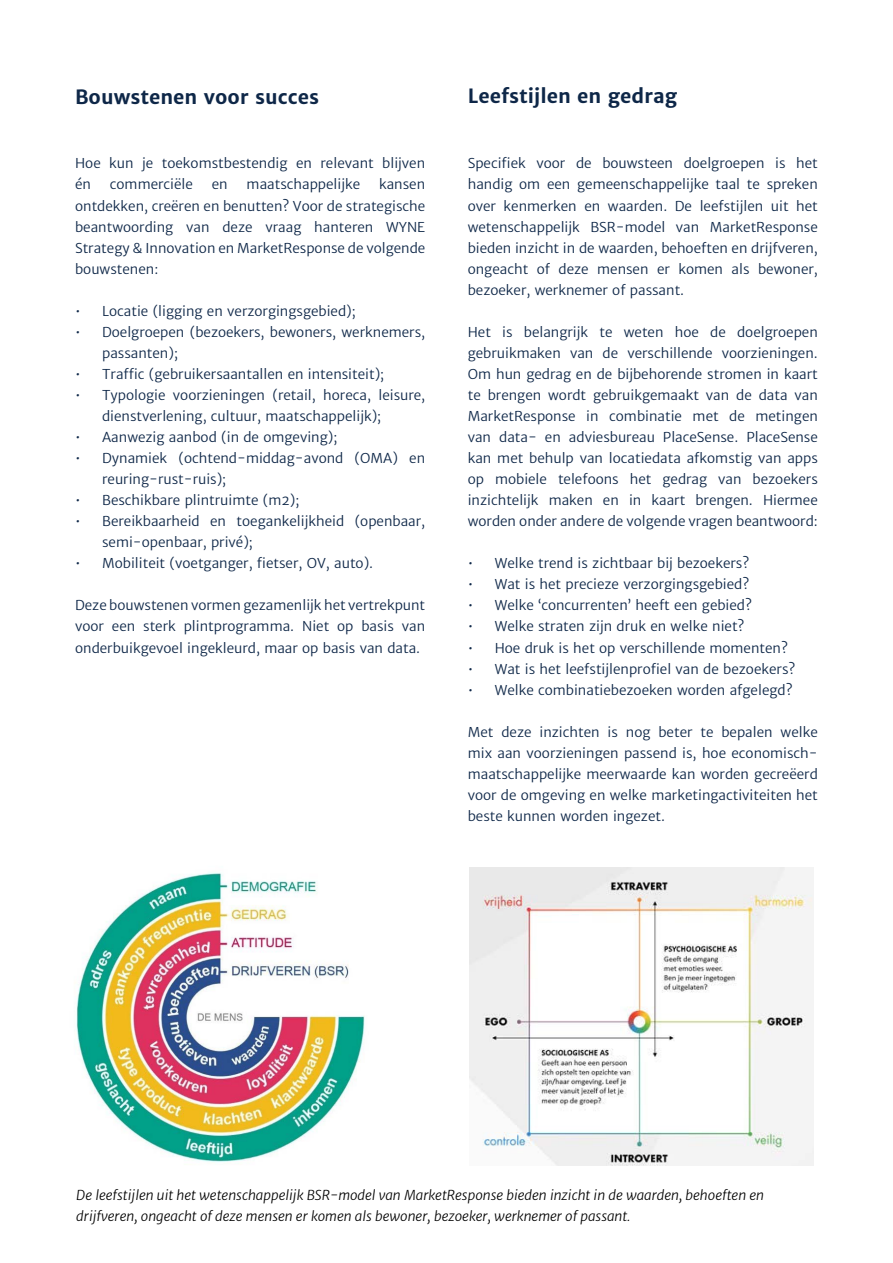
<style>
.page{position:relative;width:893px;height:1263px;background:#fff}
.page>*{position:absolute;margin:0;border:0;box-sizing:border-box;transform-origin:0 0}
.t1{font:700 19.5px "Merriweather Sans";color:#0e2748}
.t2{font:13.5px/21px "Merriweather Sans";color:#0e2748}
.t3{font:italic 13.5px/21px "Merriweather Sans";color:#000}
</style>
<div class="page">
<img style="left:76px;top:872px;width:289px;height:291px">
<img style="left:469px;top:868px;width:344px;height:298px">
<h1 class="t1" style="left:75px;top:86px;width:245px">Bouwstenen voor succes</h1>
<h1 class="t1" style="left:468px;top:86px;width:211px">Leefstijlen en gedrag</h1>
<p class="t2" style="left:75px;top:154px;width:352px">Hoe kun je toekomstbestendig en relevant blijven én</p>
<p class="t2" style="left:110px;top:175px;width:85px">commerciële</p>
<p class="t2" style="left:212px;top:175px;width:17px">en</p>
<p class="t2" style="left:247px;top:175px;width:115px">maatschappelijke</p>
<p class="t2" style="left:75px;top:175px;width:352px;text-align:justify;text-indent:304px">kansen ontdekken, creëren en benutten? Voor de strategische beantwoording van deze vraag hanteren WYNE Strategy &amp; Innovation en MarketResponse de volgende bouwstenen:</p>
<p class="t2" style="left:75px;top:301px;width:282px">• Locatie (ligging en verzorgingsgebied);</p>
<p class="t2" style="left:102px;top:322px;width:324px;text-indent:-27px">• Doelgroepen (bezoekers, bewoners, werknemers, passanten);</p>
<p class="t2" style="left:75px;top:364px;width:311px">• Traffic (gebruikersaantallen en intensiteit);</p>
<p class="t2" style="left:102px;top:385px;width:325px;text-indent:-27px">• Typologie voorzieningen (retail, horeca, leisure, dienstverlening, cultuur, maatschappelijk);</p>
<p class="t2" style="left:75px;top:427px;width:264px">• Aanwezig aanbod (in de omgeving);</p>
<p class="t2" style="left:102px;top:448px;width:325px;text-indent:-27px">• Dynamiek (ochtend-middag-avond (OMA) en reuring-rust-ruis);</p>
<p class="t2" style="left:75px;top:490px;width:226px">• Beschikbare plintruimte (m2);</p>
<p class="t2" style="left:102px;top:511px;width:325px;text-indent:-27px">• Bereikbaarheid en toegankelijkheid (openbaar, semi-openbaar, privé);</p>
<p class="t2" style="left:75px;top:553px;width:300px">• Mobiliteit (voetganger, fietser, OV, auto).</p>
<p class="t2" style="left:75px;top:596px;width:352px;text-align:justify">Deze bouwstenen vormen gezamenlijk het vertrekpunt voor een sterk plintprogramma. Niet op basis van onderbuikgevoel ingekleurd, maar op basis van data.</p>
<p class="t2" style="left:468px;top:154px;width:352px;text-align:justify">Specifiek voor de bouwsteen doelgroepen is het handig om een gemeenschappelijke taal te spreken over kenmerken en waarden. De leefstijlen uit het wetenschappelijk BSR-model van MarketResponse bieden inzicht in de waarden, behoeften en drijfveren, ongeacht of deze mensen er komen als bewoner, bezoeker, werknemer of passant.</p>
<p class="t2" style="left:468px;top:322px;width:352px;text-align:justify">Het is belangrijk te weten hoe de doelgroepen gebruikmaken van de verschillende voorzieningen.<br>Om hun gedrag en de bijbehorende stromen in kaart te brengen wordt gebruikgemaakt van de data van MarketResponse in combinatie met de metingen van data- en adviesbureau PlaceSense. PlaceSense kan met behulp van locatiedata afkomstig van apps op mobiele telefoons het gedrag van bezoekers inzichtelijk maken en in kaart brengen. Hiermee worden onder andere de volgende vragen beantwoord:</p>
<p class="t2" style="left:468px;top:553px;width:283px">• Welke trend is zichtbaar bij bezoekers?</p>
<p class="t2" style="left:468px;top:574px;width:283px">• Wat is het precieze verzorgingsgebied?</p>
<p class="t2" style="left:468px;top:596px;width:286px">• Welke ‘concurrenten’ heeft een gebied?</p>
<p class="t2" style="left:468px;top:617px;width:278px">• Welke straten zijn druk en welke niet?</p>
<p class="t2" style="left:468px;top:638px;width:322px">• Hoe druk is het op verschillende momenten?</p>
<p class="t2" style="left:468px;top:659px;width:329px">• Wat is het leefstijlenprofiel van de bezoekers?</p>
<p class="t2" style="left:468px;top:680px;width:326px">• Welke combinatiebezoeken worden afgelegd?</p>
<p class="t2" style="left:468px;top:722px;width:352px;text-align:justify">Met deze inzichten is nog beter te bepalen welke mix aan voorzieningen passend is, hoe economisch&shy;maatschappelijke meerwaarde kan worden gecreëerd voor de omgeving en welke marketingactiviteiten het beste kunnen worden ingezet.</p>
<p class="t3" style="left:76px;top:1185px;width:689px">De leefstijlen uit het wetenschappelijk BSR-model van MarketResponse bieden inzicht in de waarden, behoeften en drijfveren, ongeacht of deze mensen er komen als bewoner, bezoeker, werknemer of passant.</p>
</div>
